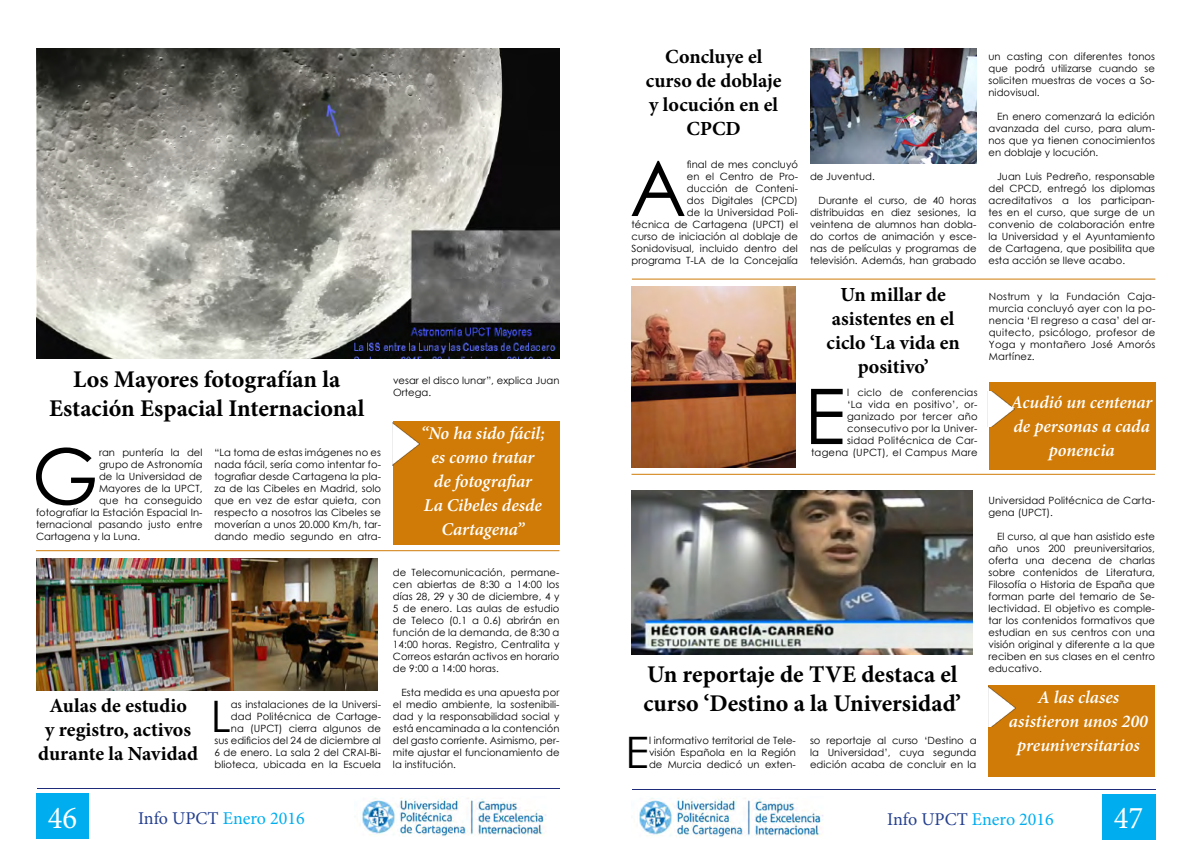
<style>
.page{position:relative;width:1191px;height:842px;background:#fff}
.page>*{position:absolute;margin:0;border:0;box-sizing:border-box;transform-origin:0 0}
.t1{font:76.8px "Century Gothic";color:#000}
.t2{font:43.4px "Century Gothic";color:#000}
.t3{font:31.8px "Minion Pro";color:#fff;scale:.96 1}
.t4{font:700 24px/28.8px "Minion Pro";color:#000;text-align:center}
.t5{font:700 20px/24px "Minion Pro";color:#000;text-align:center}
.t6{font:italic 600 18px/24px "Minion Pro";letter-spacing:-.005em;color:#fff;text-align:center}
.t7{font:18px "Minion Pro";color:#00aeef}
.t8{font:10px/12px "Century Gothic";letter-spacing:.005em;color:#000;text-align:justify}
.s1{color:#25408f}
</style>
<div class="page">
<div style="left:37px;top:793px;width:52px;height:46px;background:#00aeef"></div>
<div style="left:1103px;top:794px;width:52px;height:45px;background:#00aeef"></div>
<hr style="left:37px;top:788px;width:522px;height:1px;background:#1d2b7a">
<hr style="left:633px;top:789px;width:522px;height:1px;background:#1d2b7a">
<img style="left:362px;top:798px;width:184px;height:39px">
<div style="left:1102px;top:795px;width:52px;height:45px;background:#00aeef"></div>
<hr style="left:632px;top:789px;width:522px;height:1px;background:#1d2b7a">
<img style="left:639px;top:798px;width:184px;height:39px">
<img style="left:36px;top:48px;width:523px;height:311px">
<hr style="left:36px;top:550px;width:523px;height:1px;background:#d07b07">
<img style="left:36px;top:558px;width:341px;height:132px">
<img style="left:810px;top:48px;width:166px;height:115px">
<hr style="left:632px;top:279px;width:523px;height:1px;background:#d07b07">
<img style="left:632px;top:286px;width:164px;height:181px">
<hr style="left:631px;top:474px;width:524px;height:1px;background:#d07b07">
<img style="left:632px;top:491px;width:341px;height:163px">
<div style="left:393px;top:421px;width:166px;height:123px;background:#d07b07"></div>
<img style="left:393px;top:423px;width:27px;height:43px">
<div style="left:988px;top:685px;width:167px;height:91px;background:#d07b07"></div>
<img style="left:988px;top:686px;width:27px;height:41px">
<div style="left:989px;top:382px;width:166px;height:88px;background:#d07b07"></div>
<img style="left:987px;top:392px;width:27px;height:35px">
<h3 class="t4" style="left:49px;top:364px;width:317px">Los Mayores fotografían la<br>Estación Espacial Internacional</h3>
<h1 class="t1" style="left:32px;top:423px;width:68px">G</h1>
<p class="t8" style="left:99px;top:446px;width:105px">ran puntería la del</p>
<p class="t8" style="left:214px;top:446px;width:168px">“La toma de estas imágenes no es nada fácil, sería como intentar fo&shy;tografiar desde Cartagena la pla&shy;za de las Cibeles en Madrid, solo que en vez de estar quieta, con respecto a nosotros las Cibeles se moverían a unos 20.000 Km/h, tar&shy;dando medio segundo en atra-</p>
<p class="t8" style="left:99px;top:458px;width:105px">grupo de Astronomía</p>
<p class="t8" style="left:99px;top:470px;width:105px">de la Universidad de</p>
<p class="t8" style="left:99px;top:482px;width:105px">Mayores de la UPCT,</p>
<p class="t8" style="left:99px;top:494px;width:105px">que ha conseguido</p>
<p class="t8" style="left:36px;top:506px;width:168px">fotografíar la Estación Espacial In-</p>
<p class="t8" style="left:36px;top:518px;width:168px">ternacional pasando justo entre</p>
<p class="t8" style="left:36px;top:530px;width:106px">Cartagena y la Luna.</p>
<h3 class="t5" style="left:38px;top:693px;width:161px">Aulas de estudio<br>y registro, activos durante la Navidad</h3>
<h2 class="t2" style="left:211px;top:686px;width:22px">L</h2>
<p class="t8" style="left:214px;top:698px;width:168px;text-align:right">as instalaciones de la Universi&shy;dad Politécnica de Cartage-<br>na (UPCT) cierra algunos de<br>sus edificios del 24 de diciembre al<br>6 de enero. La sala 2 del CRAI-Bi&shy;blioteca, ubicada en la Escuela</p>
<p class="t8" style="left:393px;top:374px;width:168px">vesar el disco lunar”, explica Juan<br>Ortega.</p>
<h3 class="t6" style="left:421px;top:421px;width:125px">“No ha sido fácil; es como tratar de fotografiar<br>La Cibeles desde<br>Cartagena”</h3>
<p class="t8" style="left:393px;top:566px;width:168px">de Telecomunicación, permane&shy;cen abiertas de 8:30 a 14:00 los días 28, 29 y 30 de diciembre, 4 y 5 de enero. Las aulas de estudio de Teleco (0.1 a 0.6) abrirán en función de la demanda, de 8:30 a 14:00 horas. Registro, Centralita y Correos estarán activos en horario de 9:00 a 14:00 horas.</p>
<p class="t8" style="left:393px;top:686px;width:168px;text-indent:8px">Esta medida es una apuesta por el medio ambiente, la sostenibili&shy;dad y la responsabilidad social y está encaminada a la contención del gasto corriente. Asimismo, per&shy;mite ajustar el funcionamiento de la institución.</p>
<h3 class="t5" style="left:646px;top:44px;width:137px">Concluye el curso de doblaje y locución en el<br>CPCD</h3>
<h1 class="t1" style="left:629px;top:135px;width:58px">A</h1>
<p class="t8" style="left:631px;top:158px;width:168px;text-align:right">final de mes concluyó<br>en el Centro de Pro-<br>ducción de Conteni-<br>dos Digitales (CPCD)<br>de la Universidad Poli-<br>técnica de Cartagena (UPCT) el curso de iniciación al doblaje de<br>Sonidovisual, incluido dentro del programa T-LA de la Concejalía</p>
<p class="t8" style="left:810px;top:170px;width:66px">de Juventud.</p>
<p class="t8" style="left:810px;top:194px;width:168px;text-indent:8px">Durante el curso, de 40 horas distribuidas en diez sesiones, la veintena de alumnos han dobla&shy;do cortos de animación y esce&shy;nas de películas y programas de televisión. Además, han grabado</p>
<h3 class="t5" style="left:826px;top:282px;width:135px">Un millar de asistentes en el ciclo ‘La vida en positivo’</h3>
<h1 class="t1" style="left:804px;top:363px;width:43px">E</h1>
<p class="t8" style="left:811px;top:386px;width:168px;text-align:right">l ciclo de conferencias<br>‘La vida en positivo’, or&shy;ganizado por tercer año consecutivo por la Univer-<br>sidad Politécnica de Car&shy;tagena (UPCT), el Campus Mare</p>
<p class="t8" style="left:988px;top:50px;width:168px">un casting con diferentes tonos que podrá utilizarse cuando se soliciten muestras de voces a So&shy;nidovisual.</p>
<p class="t8" style="left:988px;top:110px;width:168px;text-indent:8px">En enero comenzará la edición avanzada del curso, para alum&shy;nos que ya tienen conocimientos en doblaje y locución.</p>
<p class="t8" style="left:988px;top:170px;width:168px;text-indent:8px">Juan Luis Pedreño, responsable del CPCD, entregó los diplomas acreditativos a los participan&shy;tes en el curso, que surge de un convenio de colaboración entre la Universidad y el Ayuntamiento de Cartagena, que posibilita que esta acción se lleve acabo.</p>
<p class="t8" style="left:989px;top:290px;width:168px">Nostrum y la Fundación Caja&shy;murcia concluyó ayer con la po&shy;nencia ‘El regreso a casa’ del ar&shy;quitecto, psicólogo, profesor de Yoga y montañero José Amorós Martínez.</p>
<h3 class="t6" style="left:1011px;top:390px;width:143px">Acudió un centenar de personas a cada ponencia</h3>
<h3 class="t4" style="left:643px;top:660px;width:319px;text-align:left">Un reportaje de TVE destaca el curso ‘Destino a la Universidad’</h3>
<h2 class="t2" style="left:625px;top:722px;width:25px">E</h2>
<p class="t8" style="left:649px;top:734px;width:148px">l informativo territorial de Tele&shy;visión Española en la Región de Murcia dedicó un exten-</p>
<p class="t8" style="left:810px;top:734px;width:168px">so reportaje al curso ‘Destino a la Universidad’, cuya segunda edición acaba de concluir en la</p>
<p class="t8" style="left:988px;top:494px;width:168px">Universidad Politécnica de Carta&shy;gena (UPCT).</p>
<p class="t8" style="left:988px;top:530px;width:168px;text-indent:8px">El curso, al que han asistido este año unos 200 preuniversitarios, oferta una decena de charlas sobre contenidos de Literatura, Filosofía o Historia de España que forman parte del temario de Se&shy;lectividad. El objetivo es comple&shy;tar los contenidos formativos que estudian en sus centros con una visión original y diferente a la que reciben en sus clases en el centro educativo.</p>
<h3 class="t6" style="left:1009px;top:685px;width:140px">A las clases asistieron unos 200 preuniversitarios</h3>
<h3 class="t3" style="left:48px;top:797px;width:32px">46</h3>
<h3 class="t3" style="left:1122px;top:797px;width:17px">3</h3>
<h3 class="t7" style="left:138px;top:807px;width:168px"><span class="s1">Info UPCT</span> Enero 2016</h3>
<h3 class="t7" style="left:887px;top:807px;width:168px"><span class="s1">Info UPCT</span> Enero 2016</h3>
<h3 class="t3" style="left:1113px;top:797px;width:32px">47</h3>
</div>
